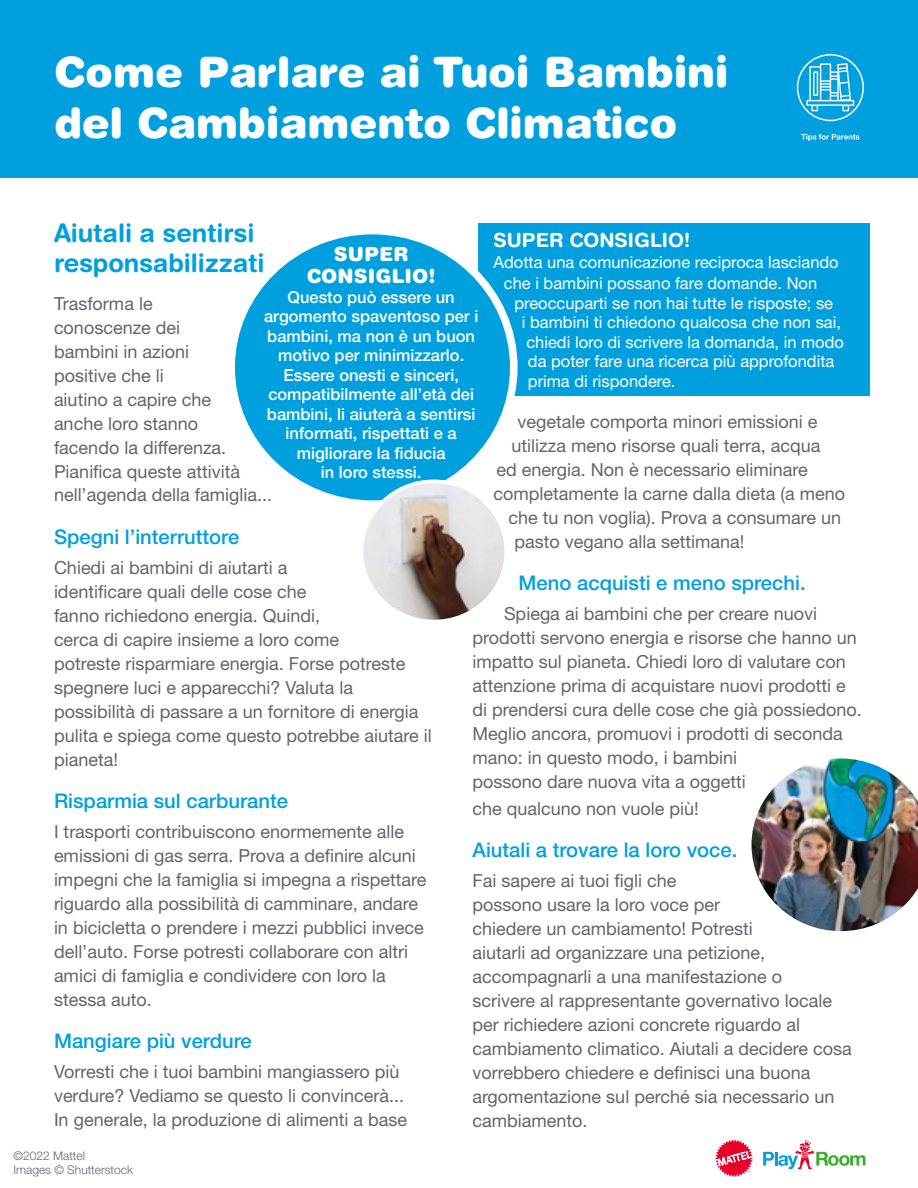
<style>
.page{position:relative;width:918px;height:1188px;background:#fff}
.page>*{position:absolute;margin:0;border:0;box-sizing:border-box;transform-origin:0 0}
.t1{font:900 42px/51px "Helvetica Rounded LT Std";color:#fff}
.t2{font:700 25.5px/30px "Helvetica Rounded LT Std";letter-spacing:-.005em;color:#00a0df}
.t3{font:500 20.25px "Helvetica Neue LT Std";color:#00a0df}
.t4{font:700 19.5px "Helvetica Rounded LT Std";color:#fff}
.t5{font:900 19.5px/22.5px "Helvetica Rounded LT Std";color:#fff;text-align:center}
.t6{font:18px/24px "Helvetica Neue LT Std";color:#626569}
.t7{font:16.5px/21px "Helvetica Neue LT Std";color:#fff}
.t8{font:500 16.5px/19.5px "Helvetica Neue LT Std";color:#fff;text-align:center}
.t9{font:300 12px/14.4px "Helvetica Neue LT Std";color:#63656b}
</style>
<div class="page">
<svg style="left:763px;top:1140px;width:102px;height:29px"></svg>
<svg style="left:715px;top:1139px;width:38px;height:38px"></svg>
<div style="left:0;top:0;width:918px;height:177px;background:#00a0df"></div>
<div style="left:797px;top:54px;width:67px;height:67px;border:2px solid #fff;border-radius:50%"></div>
<svg style="left:806px;top:63px;width:48px;height:48px"></svg>
<svg style="left:801px;top:134px;width:58px;height:7px"></svg>
<div style="left:478px;top:223px;width:392px;height:172px;background:#00a0df"></div>
<div style="left:231px;top:231px;width:283px;height:273px;background:#00a0df;border-radius:50%"></div>
<div style="left:227px;top:227px;width:291px;height:281px;border:8px solid #fff;border-radius:50%"></div>
<img style="left:751px;top:758px;width:167px;height:174px">
<img style="left:361px;top:481px;width:142px;height:137px">
<div style="left:360px;top:480px;width:148px;height:143px;border:4px solid #fff;border-radius:50%"></div>
<h1 class="t1" style="left:54px;top:45px;width:676px">Come Parlare ai Tuoi Bambini del Cambiamento Climatico</h1>
<h2 class="t2" style="left:54px;top:217px;width:212px">Aiutali a sentirsi responsabilizzati</h2>
<p class="t4" style="left:493px;top:228px;width:198px">SUPER CONSIGLIO!</p>
<p class="t7" style="left:504px;top:252px;width:336px;text-indent:-10px">Adotta una comunicazione reciproca lasciando che i bambini possano fare domande. Non</p>
<p class="t7" style="left:514px;top:292px;width:320px">preoccuparti se non hai tutte le risposte; se</p>
<p class="t7" style="left:522px;top:312px;width:321px">i bambini ti chiedono qualcosa che non sai,</p>
<p class="t7" style="left:526px;top:331px;width:319px">chiedi loro di scrivere la domanda, in modo</p>
<p class="t7" style="left:528px;top:351px;width:308px">da poter fare una ricerca più approfondita</p>
<p class="t7" style="left:528px;top:370px;width:149px">prima di rispondere.</p>
<p class="t6" style="left:518px;top:409px;width:302px">vegetale comporta minori emissioni e</p>
<p class="t6" style="left:512px;top:433px;width:310px">utilizza meno risorse quali terra, acqua</p>
<p class="t6" style="left:497px;top:457px;width:313px">ed energia. Non è necessario eliminare</p>
<p class="t6" style="left:494px;top:481px;width:353px">completamente la carne dalla dieta (a meno</p>
<p class="t6" style="left:508px;top:505px;width:334px">che tu non voglia). Prova a consumare un</p>
<p class="t6" style="left:514px;top:529px;width:232px">pasto vegano alla settimana!</p>
<p class="t3" style="left:519px;top:570px;width:289px">Meno acquisti e meno sprechi.</p>
<p class="t6" style="left:472px;top:601px;width:391px;text-indent:32px">Spiega ai bambini che per creare nuovi prodotti servono energia e risorse che hanno un impatto sul pianeta. Chiedi loro di valutare con attenzione prima di acquistare nuovi prodotti e di prendersi cura delle cose che già possiedono.<br>Meglio ancora, promuovi i prodotti di seconda mano: in questo modo, i bambini<br>possono dare nuova vita a oggetti</p>
<p class="t6" style="left:472px;top:796px;width:228px">che qualcuno non vuole più!</p>
<p class="t3" style="left:472px;top:837px;width:266px">Aiutali a trovare la loro voce.</p>
<p class="t6" style="left:472px;top:868px;width:381px">Fai sapere ai tuoi figli che<br>possono usare la loro voce per<br>chiedere un cambiamento! Potresti<br>aiutarli ad organizzare una petizione, accompagnarli a una manifestazione o<br>scrivere al rappresentante governativo locale per richiedere azioni concrete riguardo al cambiamento climatico. Aiutali a decidere cosa vorrebbero chiedere e definisci una buona argomentazione sul perché sia necessario un cambiamento.</p>
<p class="t5" style="left:307px;top:242px;width:130px">SUPER<br>CONSIGLIO!</p>
<p class="t8" style="left:264px;top:287px;width:216px">Questo può essere un argomento spaventoso per i bambini, ma non è un buon motivo per minimizzarlo.<br>Essere onesti e sinceri, compatibilmente all’età dei bambini, li aiuterà a sentirsi informati, rispettati e a migliorare la fiducia<br>in loro stessi.</p>
<p class="t6" style="left:54px;top:291px;width:220px">Trasforma le<br>conoscenze dei<br>bambini in azioni<br>positive che li<br>aiutino a capire che<br>anche loro stanno<br>facendo la differenza.<br>Pianifica queste attività nell’agenda della famiglia...</p>
<p class="t3" style="left:54px;top:524px;width:187px">Spegni l’interruttore</p>
<p class="t6" style="left:54px;top:555px;width:379px">Chiedi ai bambini di aiutarti a<br>identificare quali delle cose che<br>fanno richiedono energia. Quindi,<br>cerca di capire insieme a loro come<br>potreste risparmiare energia. Forse potreste spegnere luci e apparecchi? Valuta la possibilità di passare a un fornitore di energia pulita e spiega come questo potrebbe aiutare il pianeta!</p>
<p class="t3" style="left:54px;top:788px;width:236px">Risparmia sul carburante</p>
<p class="t6" style="left:54px;top:819px;width:374px">I trasporti contribuiscono enormemente alle emissioni di gas serra. Prova a definire alcuni impegni che la famiglia si impegna a rispettare riguardo alla possibilità di camminare, andare in bicicletta o prendere i mezzi pubblici invece dell’auto. Forse potresti collaborare con altri amici di famiglia e condividere con loro la stessa auto.</p>
<p class="t3" style="left:54px;top:1028px;width:199px">Mangiare più verdure</p>
<p class="t6" style="left:54px;top:1059px;width:355px">Vorresti che i tuoi bambini mangiassero più verdure? Vediamo se questo li convincerà...<br>In generale, la produzione di alimenti a base</p>
<p class="t9" style="left:14px;top:1148px;width:121px">©2022 Mattel<br>Images © Shutterstock</p>
</div>
